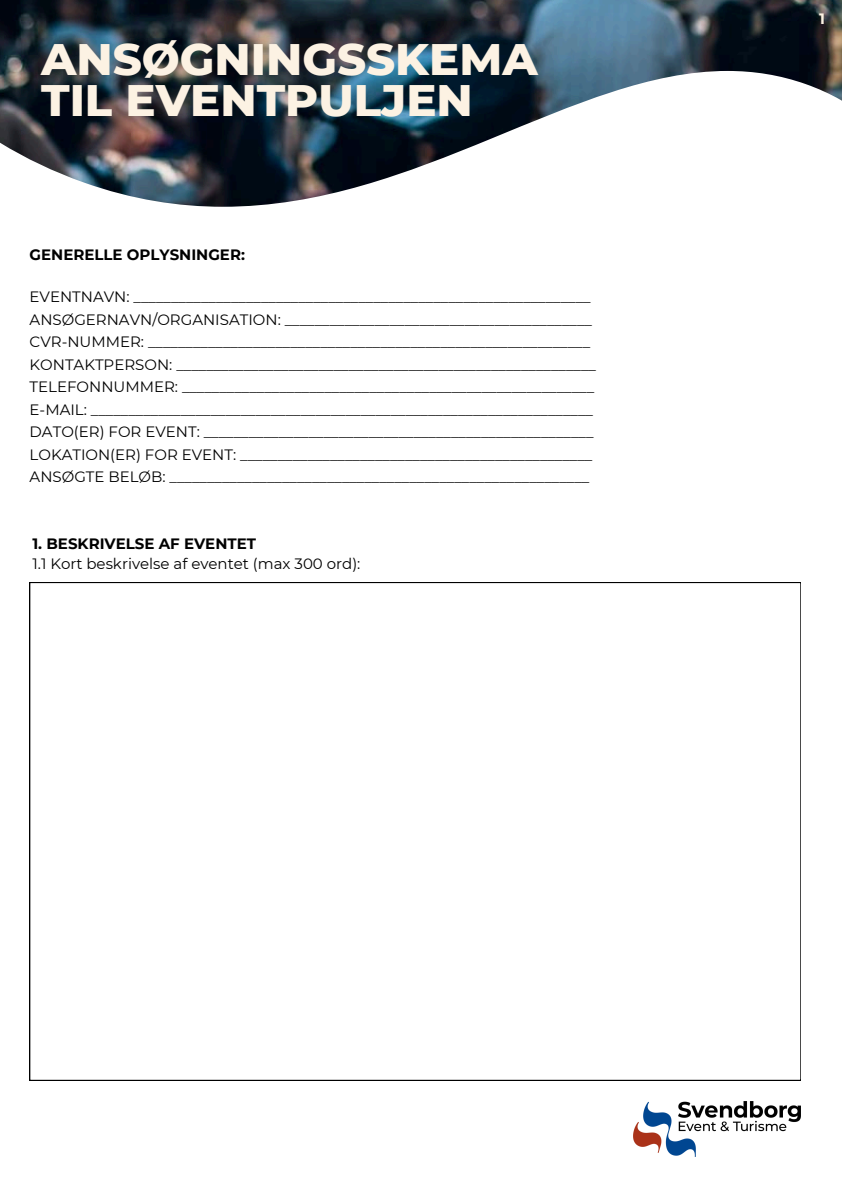
<style>
.page{position:relative;width:842px;height:1191px;background:#fff}
.page>*{position:absolute;margin:0;border:0;box-sizing:border-box;transform-origin:0 0}
.t1{font:800 45px/41.2px "Montserrat";color:#fcf2e3}
.t2{font:15px/22.5px "Montserrat";color:#000}
.t3{font:700 15px "Montserrat";color:#000}
.t4{font:700 15px "Montserrat";color:#fcf2e3}
</style>
<div class="page">
<img style="left:0;top:0;width:842px;height:207px">
<img style="left:634px;top:1101px;width:167px;height:55px">
<svg style="left:30px;top:582px;width:771px;height:498px"></svg>
<p class="t1" style="left:41px;top:38px;width:498px">ANSØGNINGSSKEMA<br>TIL EVENTPULJEN</p>
<h1 class="t3" style="left:30px;top:245px;width:217px">GENERELLE OPLYSNINGER:</h1>
<h2 class="t2" style="left:30px;top:285px;width:568px">EVENTNAVN: _____________________________________________________________ ANSØGERNAVN/ORGANISATION: _________________________________________ CVR-NUMMER: ___________________________________________________________ KONTAKTPERSON: ________________________________________________________ TELEFONNUMMER: _______________________________________________________ E-MAIL: ___________________________________________________________________ DATO(ER) FOR EVENT: ____________________________________________________ LOKATION(ER) FOR EVENT: _______________________________________________ ANSØGTE BELØB: ________________________________________________________</h2>
<h3 class="t3" style="left:32px;top:534px;width:225px">1. BESKRIVELSE AF EVENTET</h3>
<p class="t2" style="left:32px;top:552px;width:330px">1.1 Kort beskrivelse af eventet (max 300 ord):</p>
<p class="t4" style="left:819px;top:10px;width:7px">1</p>
</div>
